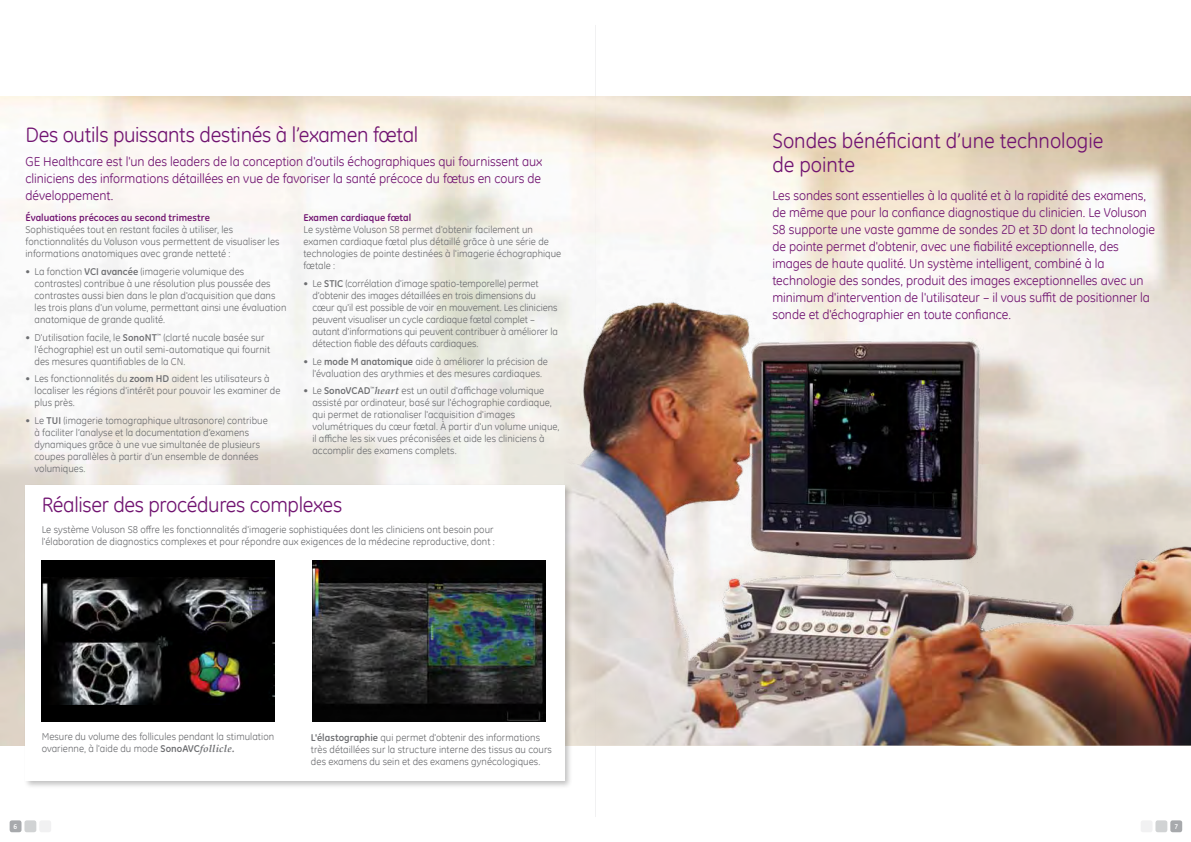
<style>
.page{position:relative;width:1191px;height:842px;background:#fff}
.page>*{position:absolute;margin:0;border:0;box-sizing:border-box;transform-origin:0 0}
.t1{font:21px/24px "GE Inspira";letter-spacing:-.015em;color:#711471}
.t2{font:13px/17px "GE Inspira";letter-spacing:-.005em;color:#711471;text-align:justify}
.t3{font:10px/12px "GE Inspira";letter-spacing:.005em;color:#6d6e71}
.t4{font:700 10px "GE Inspira";color:#711471}
.t5{font:700 7px "GE Inspira";color:#fff}
.s1{font-weight:700}
.s2{font-family:"Palatino";font-weight:700;font-style:italic}
</style>
<div class="page">
<hr style="left:595px;top:25px;width:1px;height:792px;background:#d1d3d4">
<div style="left:10px;top:820px;width:12px;height:12px;background:#a7a9ac;border-radius:2px"></div>
<div style="left:24px;top:820px;width:12px;height:12px;background:#d1d3d4;border-radius:2px"></div>
<div style="left:39px;top:820px;width:12px;height:12px;background:#f1f1f2;border-radius:2px"></div>
<div style="left:1170px;top:820px;width:12px;height:12px;background:#a7a9ac;border-radius:2px"></div>
<div style="left:1155px;top:820px;width:12px;height:12px;background:#d1d3d4;border-radius:2px"></div>
<div style="left:1140px;top:820px;width:12px;height:12px;background:#f1f1f2;border-radius:2px"></div>
<img style="left:0;top:97px;width:1191px;height:648px">
<img style="left:564px;top:269px;width:627px;height:477px">
<div style="left:23px;top:483px;width:550px;height:306px;background:#000;opacity:.25"></div>
<div style="left:26px;top:485px;width:538px;height:295px;background:#fff"></div>
<img style="left:312px;top:560px;width:233px;height:161px">
<div style="left:41px;top:560px;width:234px;height:161px;background:#000"></div>
<img style="left:42px;top:577px;width:233px;height:127px">
<h1 class="t1" style="left:26px;top:123px;width:394px">Des outils puissants destinés à l’examen fœtal</h1>
<h2 class="t2" style="left:26px;top:153px;width:518px">GE Healthcare est l'un des leaders de la conception d'outils échographiques qui fournissent aux cliniciens des informations détaillées en vue de favoriser la santé précoce du fœtus en cours de développement.</h2>
<p class="t4" style="left:26px;top:212px;width:186px">Évaluations précoces au second trimestre</p>
<p class="t3" style="left:26px;top:224px;width:256px">Sophistiquées tout en restant faciles à utiliser, les fonctionnalités du Voluson vous permettent de visualiser les informations anatomiques avec grande netteté :</p>
<p class="t3" style="left:35px;top:265px;width:253px;text-indent:-9px">• La fonction <span class="s1">VCI avancée</span> (imagerie volumique des contrastes) contribue à une résolution plus poussée des contrastes aussi bien dans le plan d'acquisition que dans les trois plans d'un volume, permettant ainsi une évaluation anatomique de grande qualité.</p>
<p class="t3" style="left:35px;top:331px;width:237px;text-indent:-9px">• D'utilisation facile, le <span class="s1">SonoNT</span><sup>™</sup> (clarté nucale basée sur l'échographie) est un outil semi-automatique qui fournit des mesures quantifiables de la CN.</p>
<p class="t3" style="left:35px;top:373px;width:247px;text-indent:-9px">• Les fonctionnalités du <span class="s1">zoom HD</span> aident les utilisateurs à localiser les régions d'intérêt pour pouvoir les examiner de plus près.</p>
<p class="t3" style="left:35px;top:414px;width:235px;text-indent:-9px">• Le <span class="s1">TUI</span> (imagerie tomographique ultrasonore) contribue à faciliter l’analyse et la documentation d’examens dynamiques grâce à une vue simultanée de plusieurs coupes parallèles à partir d’un ensemble de données volumiques.</p>
<p class="t4" style="left:303px;top:212px;width:109px">Examen cardiaque fœtal</p>
<p class="t3" style="left:303px;top:224px;width:259px">Le système Voluson S8 permet d'obtenir facilement un examen cardiaque fœtal plus détaillé grâce à une série de technologies de pointe destinées à l'imagerie échographique fœtale :</p>
<p class="t3" style="left:312px;top:277px;width:247px;text-indent:-9px">• Le <span class="s1">STIC</span> (corrélation d'image spatio-temporelle) permet d’obtenir des images détaillées en trois dimensions du cœur qu'il est possible de voir en mouvement. Les cliniciens peuvent visualiser un cycle cardiaque fœtal complet – autant d'informations qui peuvent contribuer à améliorer la détection fiable des défauts cardiaques.</p>
<p class="t3" style="left:303px;top:355px;width:246px;text-align:center">• Le <span class="s1">mode M anatomique</span> aide à améliorer la précision de l'évaluation des arythmies et des mesures cardiaques.</p>
<p class="t3" style="left:312px;top:385px;width:249px;text-indent:-9px">• Le <span class="s1">SonoVCAD</span><sup>™</sup><span class="s2">heart</span> est un outil d'affichage volumique assisté par ordinateur, basé sur l'échographie cardiaque, qui permet de rationaliser l'acquisition d'images volumétriques du cœur fœtal. À partir d'un volume unique, il affiche les six vues préconisées et aide les cliniciens à accomplir des examens complets.</p>
<h1 class="t1" style="left:42px;top:492px;width:302px">Réaliser des procédures complexes</h1>
<p class="t3" style="left:42px;top:523px;width:454px">Le système Voluson S8 offre les fonctionnalités d'imagerie sophistiquées dont les cliniciens ont besoin pour l'élaboration de diagnostics complexes et pour répondre aux exigences de la médecine reproductive, dont :</p>
<p class="t3" style="left:42px;top:730px;width:234px">Mesure du volume des follicules pendant la stimulation ovarienne, à l'aide du mode <span class="s1">SonoAVC</span><span class="s2">follicle.</span></p>
<p class="t3" style="left:311px;top:731px;width:242px"><span class="s1">L'élastographie</span> qui permet d'obtenir des informations très détaillées sur la structure interne des tissus au cours des examens du sein et des examens gynécologiques.</p>
<h1 class="t1" style="left:772px;top:128px;width:333px">Sondes bénéficiant d’une technologie de pointe</h1>
<p class="t2" style="left:772px;top:187px;width:384px;text-align:left">Les sondes sont essentielles à la qualité et à la rapidité des examens, de même que pour la confiance diagnostique du clinicien. Le Voluson S8 supporte une vaste gamme de sondes 2D et 3D dont la technologie de pointe permet d'obtenir, avec une fiabilité exceptionnelle, des images de haute qualité. Un système intelligent, combiné à la technologie des sondes, produit des images exceptionnelles avec un minimum d'intervention de l'utilisateur – il vous suffit de positionner la sonde et d'échographier en toute confiance.</p>
<p class="t5" style="left:14px;top:822px;width:5px">6</p>
<p class="t5" style="left:1174px;top:822px;width:5px">7</p>
</div>
